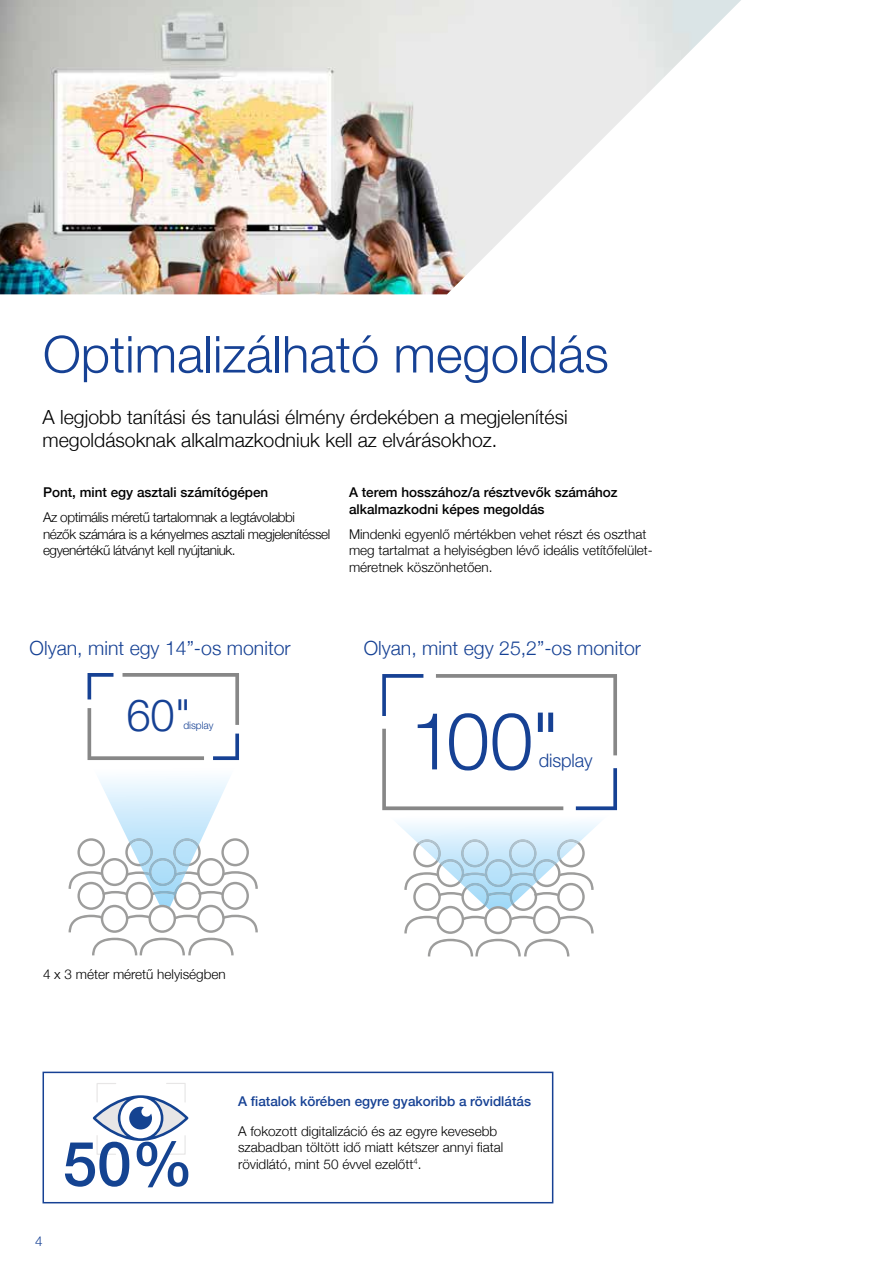
<style>
.page{position:relative;width:893px;height:1263px;background:#fff}
.page>*{position:absolute;margin:0;border:0;box-sizing:border-box;transform-origin:0 0}
.t1{font:300 79.5px "Helvetica Neue";color:#164194}
.t2{font:500 61.8px "Helvetica Neue";color:#144391}
.t3{font:300 51px "Helvetica Neue";color:#164194}
.t4{font:300 44.4px "Helvetica Neue";color:#164194}
.t5{font:300 19.5px/22.5px "Helvetica Neue";color:#000}
.t6{font:300 19.5px "Helvetica Neue";color:#164194}
.t7{font:300 18.6px "Helvetica Neue";letter-spacing:-.005em;color:#164194}
.t8{font:300 13.5px/16.5px "Helvetica Neue";color:#000}
.t9{font:300 13.5px/16.5px "Helvetica Neue";letter-spacing:-.03em;color:#000}
.t10{font:500 13.5px/16.5px "Helvetica Neue";color:#000}
.t11{font:500 13.5px "Helvetica Neue";color:#164194}
.t12{font:300 13.5px "Helvetica Neue";color:#164194}
.t13{font:300 10.35px "Helvetica Neue";letter-spacing:-.005em;color:#164194}
</style>
<div class="page">
<img style="left:0;top:0;width:741px;height:294px">
<svg style="left:69px;top:673px;width:189px;height:282px"></svg>
<svg style="left:382px;top:674px;width:235px;height:282px"></svg>
<div style="left:43px;top:1071px;width:510px;height:132px;background:#fff;border:2px solid #164194"></div>
<svg style="left:93px;top:1083px;width:95px;height:72px"></svg>
<h3 class="t3" style="left:43px;top:313px;width:567px">Optimalizálható megoldás</h3>
<h3 class="t5" style="left:43px;top:405px;width:527px">A legjobb tanítási és tanulási élmény érdekében a megjelenítési megoldásoknak alkalmazkodniuk kell az elvárásokhoz.</h3>
<p class="t10" style="left:43px;top:483px;width:227px">Pont, mint egy asztali számítógépen</p>
<p class="t9" style="left:43px;top:508px;width:289px">Az optimális méretű tartalomnak a legtávolabbi nézők számára is a kényelmes asztali megjelenítéssel egyenértékű látványt kell nyújtaniuk.</p>
<p class="t10" style="left:349px;top:483px;width:270px">A terem hosszához/a résztvevők számához alkalmazkodni képes megoldás</p>
<p class="t8" style="left:349px;top:525px;width:305px">Mindenki egyenlő mértékben vehet részt és oszthat meg tartalmat a helyiségben lévő ideális vetítőfelület&shy;méretnek köszönhetően.</p>
<h3 class="t6" style="left:30px;top:632px;width:263px">Olyan, mint egy 14”-os monitor</h3>
<h3 class="t6" style="left:364px;top:632px;width:279px">Olyan, mint egy 25,2”-os monitor</h3>
<h3 class="t4" style="left:126px;top:679px;width:66px">60"</h3>
<p class="t13" style="left:183px;top:717px;width:32px">display</p>
<h1 class="t1" style="left:410px;top:677px;width:151px">100"</h1>
<h3 class="t7" style="left:433px;top:744px;width:55px">display</h3>
<h3 class="t7" style="left:539px;top:745px;width:55px">display</h3>
<p class="t8" style="left:43px;top:965px;width:184px">4 x 3 méter méretű helyiségben</p>
<p class="t12" style="left:35px;top:1230px;width:9px">4</p>
<h2 class="t2" style="left:63px;top:1114px;width:132px">50%</h2>
<p class="t11" style="left:238px;top:1090px;width:294px">A fiatalok körében egyre gyakoribb a rövidlátás</p>
<p class="t8" style="left:238px;top:1122px;width:267px">A fokozott digitalizáció és az egyre kevesebb szabadban töltött idő miatt kétszer annyi fiatal rövidlátó, mint 50 évvel ezelőtt<sup>4</sup>.</p>
</div>
